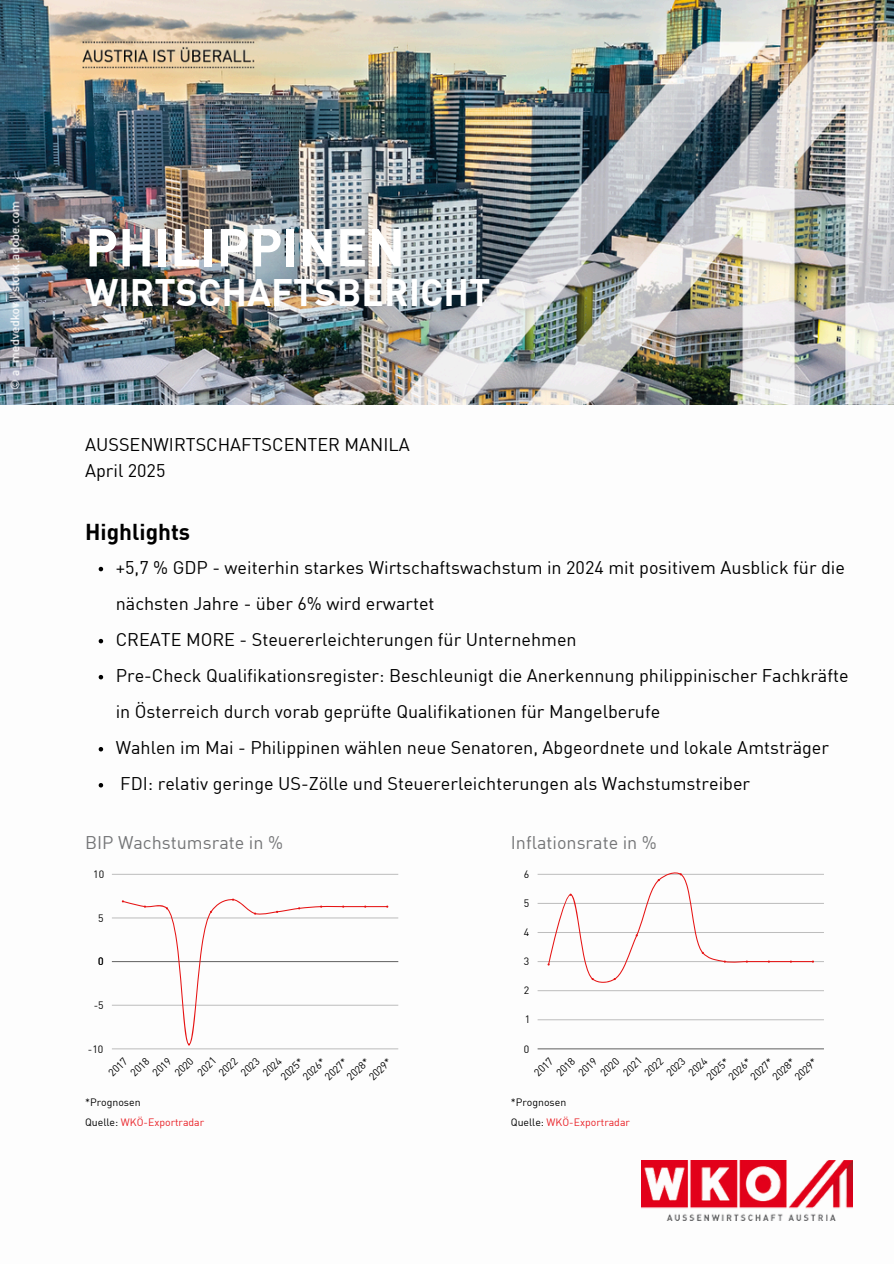
<style>
.page{position:relative;width:894px;height:1264px;background:#fff}
.page>*{position:absolute;margin:0;border:0;box-sizing:border-box;transform-origin:0 0}
.t1{font:700 52.5px "DIN Offc Pro";color:#fff}
.t2{font:700 37.5px "DIN Offc Pro";color:#fff}
.t3{font:700 22.5px "DIN Offc Pro";color:#000}
.t4{font:18px/36px "DIN Offc Pro";color:#000}
.t5{font:18px "DIN Offc Pro";color:#747577}
.t6{font:10.5px "DIN Offc Pro";color:#000}
.t7{font:10.5px "DIN Offc Pro";color:#e92127}
.s1{color:#000}
</style>
<div class="page">
<img style="left:641px;top:1160px;width:211px;height:60px">
<hr style="left:112px;top:1048px;width:286px;height:1px;background:#d3d3d3">
<hr style="left:112px;top:1004px;width:286px;height:1px;background:#ebebeb">
<hr style="left:112px;top:961px;width:286px;height:1px;background:#707070">
<hr style="left:112px;top:917px;width:286px;height:1px;background:#d9d9d9">
<hr style="left:112px;top:873px;width:286px;height:1px;background:#f1f1f1">
<svg style="left:122px;top:898px;width:266px;height:147px"></svg>
<hr style="left:537px;top:1048px;width:286px;height:1px;background:#999">
<hr style="left:537px;top:1019px;width:286px;height:1px;background:#cecece">
<hr style="left:537px;top:990px;width:286px;height:1px;background:#c8c8c8">
<hr style="left:537px;top:961px;width:286px;height:1px;background:#000;opacity:.25">
<hr style="left:537px;top:932px;width:286px;height:1px;background:#bdbdbd">
<hr style="left:537px;top:902px;width:286px;height:1px;background:#f6f6f6">
<hr style="left:537px;top:873px;width:286px;height:1px;background:#f1f1f1">
<svg style="left:547px;top:872px;width:266px;height:110px"></svg>
<svg style="left:99px;top:567px;width:4px;height:4px"></svg>
<svg style="left:99px;top:639px;width:4px;height:4px"></svg>
<svg style="left:99px;top:675px;width:4px;height:4px"></svg>
<svg style="left:99px;top:747px;width:4px;height:4px"></svg>
<svg style="left:99px;top:783px;width:4px;height:4px"></svg>
<img style="left:0;top:0;width:893px;height:404px">
<p class="t1" style="left:85px;top:226px;width:321px">PHILIPPINEN</p>
<p class="t2" style="left:85px;top:277px;width:407px">WIRTSCHAFTSBERICHT</p>
<p class="t4" style="left:85px;top:433px;width:326px;line-height:26px">AUSSENWIRTSCHAFTSCENTER MANILA<br>April 2025</p>
<h3 class="t3" style="left:85px;top:523px;width:107px">Highlights</h3>
<p class="t4" style="left:116px;top:551px;width:730px">+5,7 % GDP - weiterhin starkes Wirtschaftswachstum in 2024 mit positivem Ausblick für die nächsten Jahre - über 6% wird erwartet</p>
<h1 class="t4" style="left:116px;top:623px;width:462px">CREATE MORE - Steuererleichterungen für Unternehmen</h1>
<h3 class="t4" style="left:116px;top:659px;width:734px">Pre-Check Qualifikationsregister: Beschleunigt die Anerkennung philippinischer Fachkräfte in Österreich durch vorab geprüfte Qualifikationen für Mangelberufe</h3>
<h2 class="t4" style="left:116px;top:731px;width:714px">Wahlen im Mai - Philippinen wählen neue Senatoren, Abgeordnete und lokale Amtsträger</h2>
<p class="t4" style="left:120px;top:767px;width:631px">FDI: relativ geringe US-Zölle und Steuererleichterungen als Wachstumstreiber</p>
<p class="t5" style="left:85px;top:834px;width:199px">BIP Wachstumsrate in %</p>
<p class="t5" style="left:510px;top:834px;width:147px">Inflationsrate in %</p>
<p class="t6" style="left:93px;top:870px;width:12px">10</p>
<p class="t6" style="left:98px;top:913px;width:7px">5</p>
<p class="t6" style="left:98px;top:957px;width:7px">0</p>
<p class="t6" style="left:94px;top:1000px;width:11px">-5</p>
<p class="t6" style="left:88px;top:1044px;width:17px">-10</p>
<p class="t6" style="left:107px;top:1071px;width:23px;rotate:-45deg">2017</p>
<p class="t6" style="left:129px;top:1071px;width:23px;rotate:-45deg">2018</p>
<p class="t6" style="left:151px;top:1071px;width:23px;rotate:-45deg">2019</p>
<p class="t6" style="left:173px;top:1071px;width:23px;rotate:-45deg">2020</p>
<p class="t6" style="left:196px;top:1070px;width:23px;rotate:-45deg">2021</p>
<p class="t6" style="left:217px;top:1071px;width:23px;rotate:-45deg">2022</p>
<p class="t6" style="left:239px;top:1071px;width:23px;rotate:-45deg">2023</p>
<p class="t6" style="left:261px;top:1071px;width:23px;rotate:-45deg">2024</p>
<p class="t6" style="left:279px;top:1075px;width:28px;rotate:-45deg">2025*</p>
<p class="t6" style="left:301px;top:1075px;width:28px;rotate:-45deg">2026*</p>
<p class="t6" style="left:323px;top:1075px;width:28px;rotate:-45deg">2027*</p>
<p class="t6" style="left:345px;top:1075px;width:28px;rotate:-45deg">2028*</p>
<p class="t6" style="left:367px;top:1075px;width:28px;rotate:-45deg">2029*</p>
<p class="t6" style="left:523px;top:870px;width:7px">6</p>
<p class="t6" style="left:523px;top:899px;width:7px">5</p>
<p class="t6" style="left:523px;top:928px;width:7px">4</p>
<p class="t6" style="left:523px;top:957px;width:7px">3</p>
<p class="t6" style="left:523px;top:986px;width:7px">2</p>
<p class="t6" style="left:524px;top:1015px;width:7px">1</p>
<p class="t6" style="left:523px;top:1044px;width:7px">0</p>
<p class="t6" style="left:533px;top:1071px;width:23px;rotate:-45deg">2017</p>
<p class="t6" style="left:555px;top:1071px;width:23px;rotate:-45deg">2018</p>
<p class="t6" style="left:577px;top:1071px;width:23px;rotate:-45deg">2019</p>
<p class="t6" style="left:599px;top:1071px;width:23px;rotate:-45deg">2020</p>
<p class="t6" style="left:621px;top:1070px;width:23px;rotate:-45deg">2021</p>
<p class="t6" style="left:643px;top:1071px;width:23px;rotate:-45deg">2022</p>
<p class="t6" style="left:665px;top:1071px;width:23px;rotate:-45deg">2023</p>
<p class="t6" style="left:687px;top:1071px;width:23px;rotate:-45deg">2024</p>
<p class="t6" style="left:705px;top:1075px;width:28px;rotate:-45deg">2025*</p>
<p class="t6" style="left:727px;top:1075px;width:28px;rotate:-45deg">2026*</p>
<p class="t6" style="left:749px;top:1075px;width:28px;rotate:-45deg">2027*</p>
<p class="t6" style="left:771px;top:1075px;width:28px;rotate:-45deg">2028*</p>
<p class="t6" style="left:793px;top:1075px;width:28px;rotate:-45deg">2029*</p>
<p class="t6" style="left:85px;top:1097px;width:57px">*Prognosen</p>
<p class="t6" style="left:510px;top:1097px;width:57px">*Prognosen</p>
<p class="t7" style="left:85px;top:1117px;width:121px"><span class="s1">Quelle:</span> WKÖ-Exportradar</p>
<h3 class="t7" style="left:510px;top:1117px;width:121px"><span class="s1">Quelle:</span> WKÖ-Exportradar</h3>
</div>
